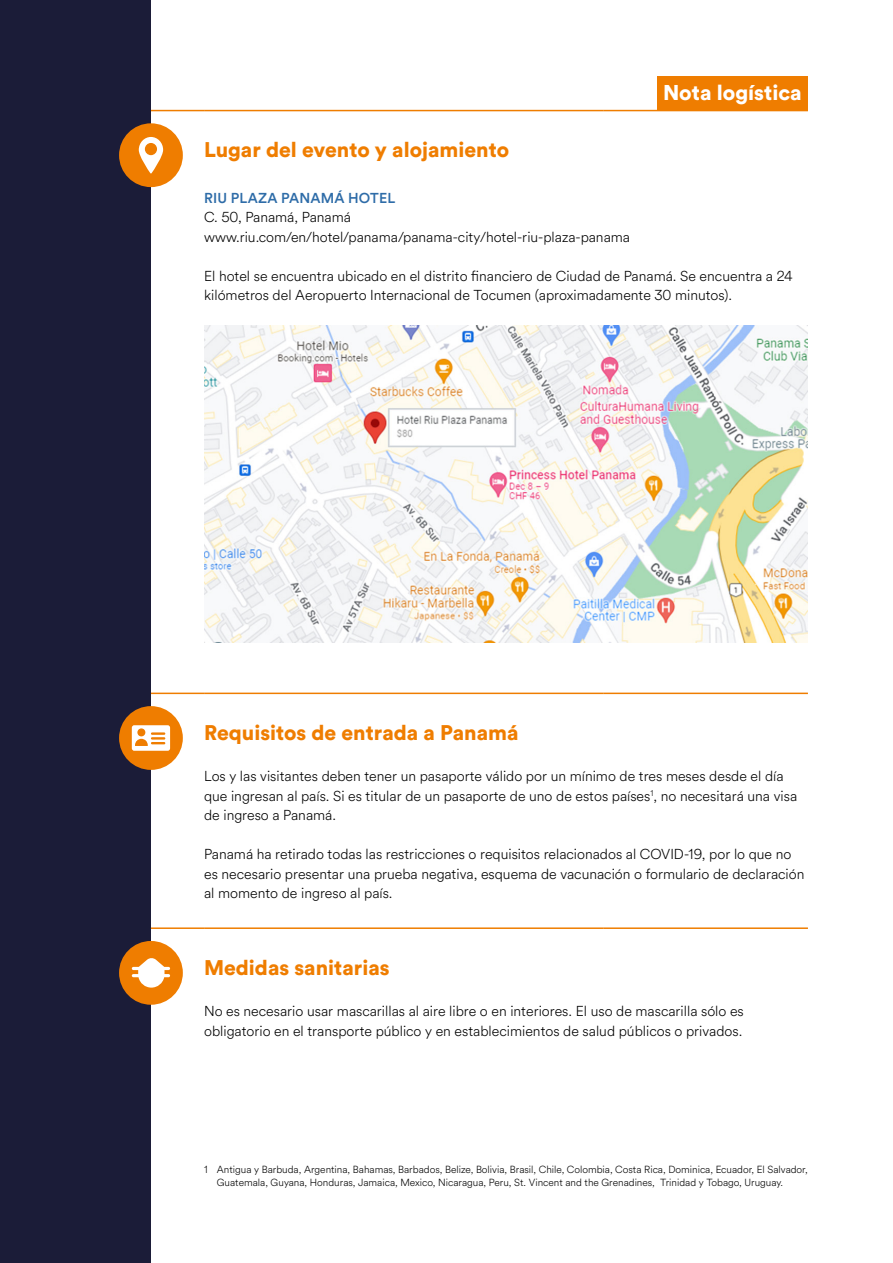
<style>
.page{position:relative;width:893px;height:1263px;background:#fff}
.page>*{position:absolute;margin:0;border:0;box-sizing:border-box;transform-origin:0 0}
.t1{font:900 21.15px "Circular Std";color:#fff}
.t2{font:900 21px "Circular Std";color:#ef7d00}
.t3{font:300 14.25px/19.5px "Circular Std";color:#000}
.t4{font:500 14.25px "Circular Std";letter-spacing:.01em;color:#2e6ca8}
.t5{font:300 10.2px/13.5px "Circular Std";color:#000}
</style>
<div class="page">
<div style="left:0;top:0;width:151px;height:1263px;background:#1b1c38"></div>
<hr style="left:204px;top:693px;width:400px;height:1px;background:#ef7d00">
<hr style="left:604px;top:693px;width:204px;height:1px;background:#ef7d00">
<hr style="left:204px;top:927px;width:400px;height:2px;background:#ef7d00">
<hr style="left:604px;top:927px;width:204px;height:2px;background:#ef7d00">
<hr style="left:151px;top:110px;width:53px;height:1px;background:#ef7d00">
<hr style="left:204px;top:110px;width:400px;height:1px;background:#ef7d00">
<hr style="left:604px;top:110px;width:204px;height:1px;background:#ef7d00">
<hr style="left:151px;top:693px;width:53px;height:1px;background:#ef7d00">
<hr style="left:151px;top:927px;width:53px;height:2px;background:#ef7d00">
<div style="left:119px;top:123px;width:64px;height:64px;background:#ef7d00;border-radius:50%"></div>
<svg style="left:139px;top:137px;width:24px;height:37px"></svg>
<img style="left:204px;top:326px;width:604px;height:316px">
<div style="left:119px;top:706px;width:64px;height:64px;background:#ef7d00;border-radius:50%"></div>
<svg style="left:132px;top:725px;width:38px;height:26px"></svg>
<div style="left:119px;top:941px;width:64px;height:64px;background:#ef7d00;border-radius:50%"></div>
<svg style="left:132px;top:958px;width:38px;height:29px"></svg>
<div style="left:657px;top:77px;width:151px;height:34px;background:#ef7d00"></div>
<h1 class="t1" style="left:663px;top:78px;width:140px">Nota logística</h1>
<h2 class="t2" style="left:204px;top:136px;width:306px">Lugar del evento y alojamiento</h2>
<p class="t4" style="left:204px;top:189px;width:193px">RIU PLAZA PANAMÁ HOTEL</p>
<p class="t3" style="left:204px;top:207px;width:427px">C. 50, Panamá, Panamá www.riu.com/en/hotel/panama/panama-city/hotel-riu-plaza-panama</p>
<p class="t3" style="left:204px;top:266px;width:590px">El hotel se encuentra ubicado en el distrito financiero de Ciudad de Panamá. Se encuentra a 24 kilómetros del Aeropuerto Internacional de Tocumen (aproximadamente 30 minutos).</p>
<h2 class="t2" style="left:204px;top:719px;width:316px">Requisitos de entrada a Panamá</h2>
<p class="t3" style="left:204px;top:766px;width:595px">Los y las visitantes deben tener un pasaporte válido por un mínimo de tres meses desde el día que ingresan al país. Si es titular de un pasaporte de uno de estos países<sup>1</sup>, no necesitará una visa de ingreso a Panamá.</p>
<p class="t3" style="left:204px;top:844px;width:602px">Panamá ha retirado todas las restricciones o requisitos relacionados al COVID-19, por lo que no es necesario presentar una prueba negativa, esquema de vacunación o formulario de declaración al momento de ingreso al país.</p>
<h2 class="t2" style="left:204px;top:953px;width:187px">Medidas sanitarias</h2>
<p class="t3" style="left:204px;top:1001px;width:541px">No es necesario usar mascarillas al aire libre o en interiores. El uso de mascarilla sólo es obligatorio en el transporte público y en establecimientos de salud públicos o privados.</p>
<p class="t5" style="left:217px;top:1162px;width:592px;text-indent:-13px">1 Antigua y Barbuda, Argentina, Bahamas, Barbados, Belize, Bolivia, Brasil, Chile, Colombia, Costa Rica, Dominica, Ecuador, El Salvador,<br>Guatemala, Guyana, Honduras, Jamaica, Mexico, Nicaragua, Peru, St. Vincent and the Grenadines, Trinidad y Tobago, Uruguay.</p>
</div>
